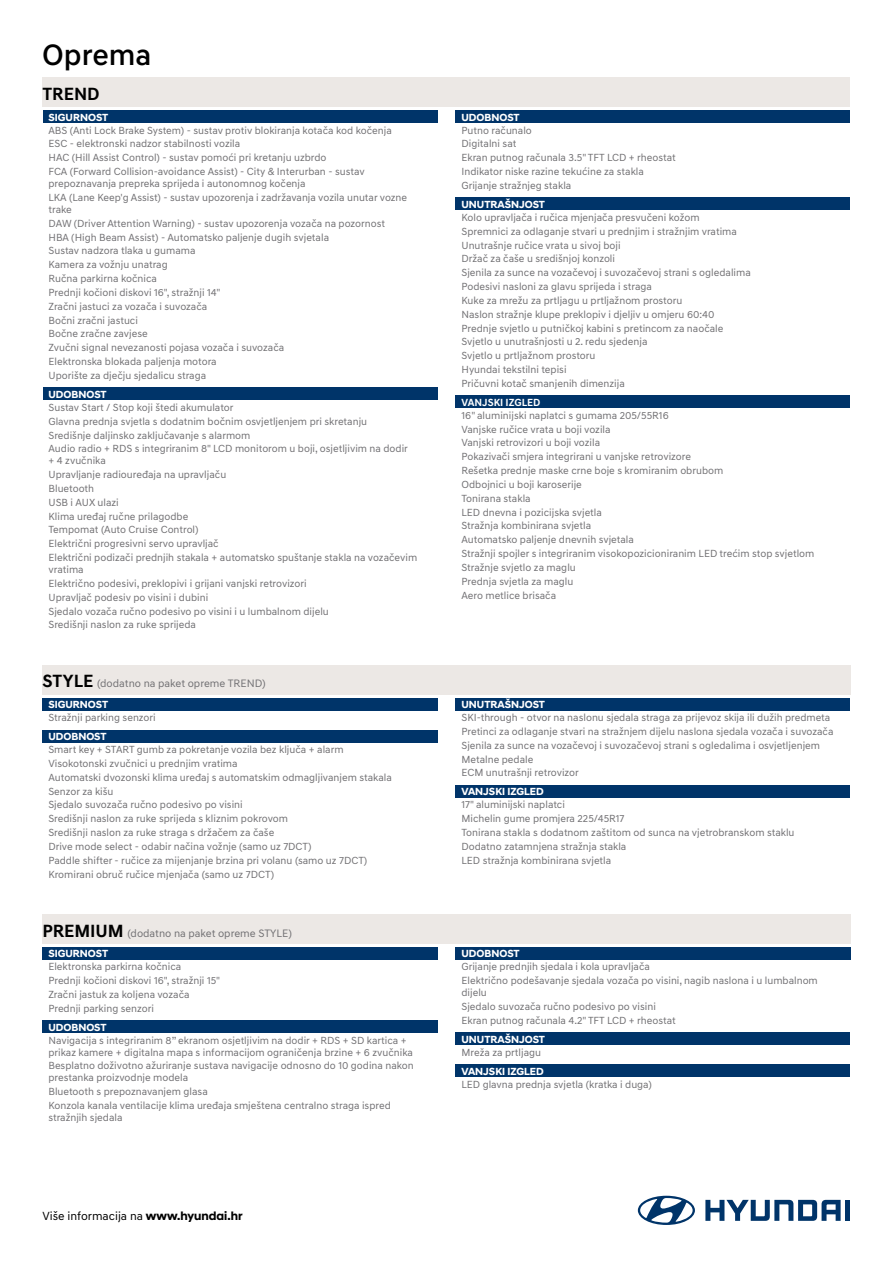
<style>
.page{position:relative;width:893px;height:1263px;background:#fff}
.page>*{position:absolute;margin:0;border:0;box-sizing:border-box;transform-origin:0 0}
.t1{font:500 30px "Hyundai Sans Text";color:#000}
.t2{font:700 18px "Hyundai Sans Text";letter-spacing:-.005em;color:#000}
.t3{font:12px "Hyundai Sans Text";color:#000}
.t4{font:10.95px "Hyundai Sans Text";color:#717073}
.t5{font:10.5px/13.8px "Hyundai Sans Text";color:#717073}
.t6{font:700 10.5px "Hyundai Sans Head";color:#fff}
.t7{font:700 10.5px "Hyundai Sans Text";color:#fff}
.s1{font-weight:700;font-size:18px;color:#000}
.s2{font-family:"Hyundai Sans Head";font-weight:700}
</style>
<div class="page">
<div style="left:43px;top:77px;width:807px;height:30px;background:#ece8e5"></div>
<svg style="left:705px;top:1200px;width:136px;height:21px"></svg>
<div style="left:845px;top:1200px;width:5px;height:21px;background:#003469"></div>
<svg style="left:638px;top:1196px;width:57px;height:29px"></svg>
<div style="left:455px;top:111px;width:395px;height:12px;background:#003469"></div>
<div style="left:455px;top:198px;width:395px;height:12px;background:#003469"></div>
<div style="left:455px;top:396px;width:395px;height:12px;background:#003469"></div>
<div style="left:43px;top:111px;width:394px;height:12px;background:#003469"></div>
<div style="left:43px;top:388px;width:394px;height:12px;background:#003469"></div>
<div style="left:42px;top:665px;width:808px;height:30px;background:#ece8e5"></div>
<div style="left:42px;top:914px;width:808px;height:30px;background:#ece8e5"></div>
<div style="left:455px;top:698px;width:395px;height:12px;background:#003469"></div>
<div style="left:455px;top:785px;width:395px;height:12px;background:#003469"></div>
<div style="left:455px;top:947px;width:396px;height:12px;background:#003469"></div>
<div style="left:455px;top:1032px;width:395px;height:13px;background:#003469"></div>
<div style="left:455px;top:1064px;width:395px;height:13px;background:#003469"></div>
<div style="left:42px;top:698px;width:395px;height:12px;background:#003469"></div>
<div style="left:42px;top:730px;width:395px;height:12px;background:#003469"></div>
<div style="left:42px;top:947px;width:395px;height:12px;background:#003469"></div>
<div style="left:42px;top:1020px;width:395px;height:13px;background:#003469"></div>
<h1 class="t1" style="left:42px;top:36px;width:111px">Oprema</h1>
<h2 class="t2" style="left:43px;top:83px;width:59px">TREND</h2>
<p class="t6" style="left:49px;top:111px;width:33px">SIGURNOST</p>
<p class="t5" style="left:49px;top:123px;width:345px">ABS (Anti Lock Brake System) - sustav protiv blokiranja kotača kod kočenja ESC - elektronski nadzor stabilnosti vozila<br>HAC (Hill Assist Control) - sustav pomoći pri kretanju uzbrdo<br>FCA (Forward Collision-avoidance Assist) - City &amp; Interurban - sustav</p>
<p class="t5" style="left:49px;top:177px;width:360px">prepoznavanja prepreka sprijeda i autonomnog kočenja<br>LKA (Lane Keep'g Assist) - sustav upozorenja i zadržavanja vozila unutar vozne</p>
<p class="t5" style="left:49px;top:202px;width:338px">trake<br>DAW (Driver Attention Warning) - sustav upozorenja vozača na pozornost HBA (High Beam Assist) - Automatsko paljenje dugih svjetala<br>Sustav nadzora tlaka u gumama<br>Kamera za vožnju unatrag<br>Ručna parkirna kočnica<br>Prednji kočioni diskovi 16", stražnji 14"<br>Zračni jastuci za vozača i suvozača<br>Bočni zračni jastuci<br>Bočne zračne zavjese<br>Zvučni signal nevezanosti pojasa vozača i suvozača<br>Elektronska blokada paljenja motora<br>Uporište za dječju sjedalicu straga</p>
<p class="t6" style="left:49px;top:388px;width:16px">UDOBNOST</p>
<p class="t5" style="left:49px;top:400px;width:361px">Sustav Start / Stop koji štedi akumulator<br>Glavna prednja svjetla s dodatnim bočnim osvjetljenjem pri skretanju Središnje daljinsko zaključavanje s alarmom<br>Audio radio + RDS s integriranim 8" LCD monitorom u boji, osjetljivim na dodir</p>
<p class="t5" style="left:49px;top:454px;width:370px">+ 4 zvučnika<br>Upravljanje radiouređaja na upravljaču<br>Bluetooth<br>USB i AUX ulazi<br>Klima uređaj ručne prilagodbe<br>Tempomat (Auto Cruise Control)<br>Električni progresivni servo upravljač<br>Električni podizači prednjih stakala + automatsko spuštanje stakla na vozačevim</p>
<p class="t5" style="left:49px;top:563px;width:282px">vratima<br>Električno podesivi, preklopivi i grijani vanjski retrovizori Upravljač podesiv po visini i dubini<br>Sjedalo vozača ručno podesivo po visini i u lumbalnom dijelu Središnji naslon za ruke sprijeda</p>
<p class="t4" style="left:42px;top:677px;width:225px"><span class="s1">STYLE</span> (dodatno na paket opreme TREND)</p>
<p class="t6" style="left:48px;top:698px;width:33px">SIGURNOST</p>
<p class="t5" style="left:48px;top:711px;width:109px">Stražnji parking senzori</p>
<p class="t6" style="left:48px;top:730px;width:16px">UDOBNOST</p>
<p class="t5" style="left:48px;top:742px;width:345px">Smart key + START gumb za pokretanje vozila bez ključa + alarm Visokotonski zvučnici u prednjim vratima<br>Automatski dvozonski klima uređaj s automatskim odmagljivanjem stakala Senzor za kišu<br>Sjedalo suvozača ručno podesivo po visini<br>Središnji naslon za ruke sprijeda s kliznim pokrovom<br>Središnji naslon za ruke straga s držačem za čaše<br>Drive mode select - odabir načina vožnje (samo uz 7DCT)<br>Paddle shifter - ručice za mijenjanje brzina pri volanu (samo uz 7DCT)<br>Kromirani obruč ručice mjenjača (samo uz 7DCT)</p>
<p class="t4" style="left:42px;top:926px;width:251px"><span class="s1">PREMIUM</span> (dodatno na paket opreme STYLE)</p>
<p class="t6" style="left:48px;top:947px;width:33px">SIGURNOST</p>
<p class="t5" style="left:48px;top:960px;width:173px">Elektronska parkirna kočnica<br>Prednji kočioni diskovi 16", stražnji 15"<br>Zračni jastuk za koljena vozača<br>Prednji parking senzori</p>
<p class="t6" style="left:48px;top:1021px;width:16px">UDOBNOST</p>
<p class="t5" style="left:48px;top:1034px;width:366px;line-height:12px">Navigacija s integriranim 8” ekranom osjetljivim na dodir + RDS + SD kartica + prikaz kamere + digitalna mapa s informacijom ograničenja brzine + 6 zvučnika</p>
<p class="t5" style="left:48px;top:1060px;width:367px;line-height:12px">Besplatno doživotno ažuriranje sustava navigacije odnosno do 10 godina nakon prestanka proizvodnje modela</p>
<p class="t5" style="left:48px;top:1085px;width:344px">Bluetooth s prepoznavanjem glasa<br>Konzola kanala ventilacije klima uređaja smještena centralno straga ispred</p>
<p class="t5" style="left:48px;top:1110px;width:76px">stražnjih sjedala</p>
<p class="t3" style="left:43px;top:1209px;width:201px">Više informacija na <span class="s2">www.hyundai.hr</span></p>
<p class="t6" style="left:461px;top:111px;width:16px">UDOBNOST</p>
<p class="t5" style="left:461px;top:123px;width:216px">Putno računalo<br>Digitalni sat<br>Ekran putnog računala 3.5" TFT LCD + rheostat<br>Indikator niske razine tekućine za stakla<br>Grijanje stražnjeg stakla</p>
<p class="t6" style="left:461px;top:198px;width:58px">UNUTRAŠNJOST</p>
<p class="t5" style="left:461px;top:210px;width:291px">Kolo upravljača i ručica mjenjača presvučeni kožom<br>Spremnici za odlaganje stvari u prednjim i stražnjim vratima Unutrašnje ručice vrata u sivoj boji<br>Držač za čaše u središnjoj konzoli<br>Sjenila za sunce na vozačevoj i suvozačevoj strani s ogledalima Podesivi nasloni za glavu sprijeda i straga<br>Kuke za mrežu za prtljagu u prtljažnom prostoru<br>Naslon stražnje klupe preklopiv i djeljiv u omjeru 60:40<br>Prednje svjetlo u putničkoj kabini s pretincom za naočale Svjetlo u unutrašnjosti u 2. redu sjedenja<br>Svjetlo u prtljažnom prostoru<br>Hyundai tekstilni tepisi<br>Pričuvni kotač smanjenih dimenzija</p>
<p class="t7" style="left:461px;top:396px;width:81px">VANJSKI IZGLED</p>
<p class="t5" style="left:461px;top:408px;width:354px">16" aluminijski naplatci s gumama 205/55R16<br>Vanjske ručice vrata u boji vozila<br>Vanjski retrovizori u boji vozila<br>Pokazivači smjera integrirani u vanjske retrovizore<br>Rešetka prednje maske crne boje s kromiranim obrubom<br>Odbojnici u boji karoserije<br>Tonirana stakla<br>LED dnevna i pozicijska svjetla<br>Stražnja kombinirana svjetla<br>Automatsko paljenje dnevnih svjetala<br>Stražnji spojler s integriranim visokopozicioniranim LED trećim stop svjetlom Stražnje svjetlo za maglu<br>Prednja svjetla za maglu<br>Aero metlice brisača</p>
<p class="t6" style="left:461px;top:698px;width:58px">UNUTRAŠNJOST</p>
<p class="t5" style="left:461px;top:711px;width:374px">SKI-through - otvor na naslonu sjedala straga za prijevoz skija ili dužih predmeta Pretinci za odlaganje stvari na stražnjem dijelu naslona sjedala vozača i suvozača Sjenila za sunce na vozačevoj i suvozačevoj strani s ogledalima i osvjetljenjem Metalne pedale<br>ECM unutrašnji retrovizor</p>
<p class="t6" style="left:461px;top:785px;width:21px">VANJSKI</p>
<p class="t6" style="left:507px;top:785px;width:24px">IZGLED</p>
<p class="t5" style="left:461px;top:798px;width:335px">17" aluminijski naplatci<br>Michelin gume promjera 225/45R17<br>Tonirana stakla s dodatnom zaštitom od sunca na vjetrobranskom staklu Dodatno zatamnjena stražnja stakla<br>LED stražnja kombinirana svjetla</p>
<p class="t6" style="left:461px;top:947px;width:16px">UDOBNOST</p>
<p class="t5" style="left:461px;top:960px;width:358px">Grijanje prednjih sjedala i kola upravljača<br>Električno podešavanje sjedala vozača po visini, nagib naslona i u lumbalnom</p>
<p class="t5" style="left:461px;top:985px;width:216px">dijelu<br>Sjedalo suvozača ručno podesivo po visini<br>Ekran putnog računala 4.2" TFT LCD + rheostat</p>
<p class="t6" style="left:461px;top:1033px;width:58px">UNUTRAŠNJOST</p>
<p class="t5" style="left:461px;top:1045px;width:81px">Mreža za prtljagu</p>
<p class="t6" style="left:461px;top:1065px;width:21px">VANJSKI</p>
<p class="t6" style="left:507px;top:1065px;width:24px">IZGLED</p>
<p class="t5" style="left:461px;top:1077px;width:192px">LED glavna prednja svjetla (kratka i duga)</p>
</div>
